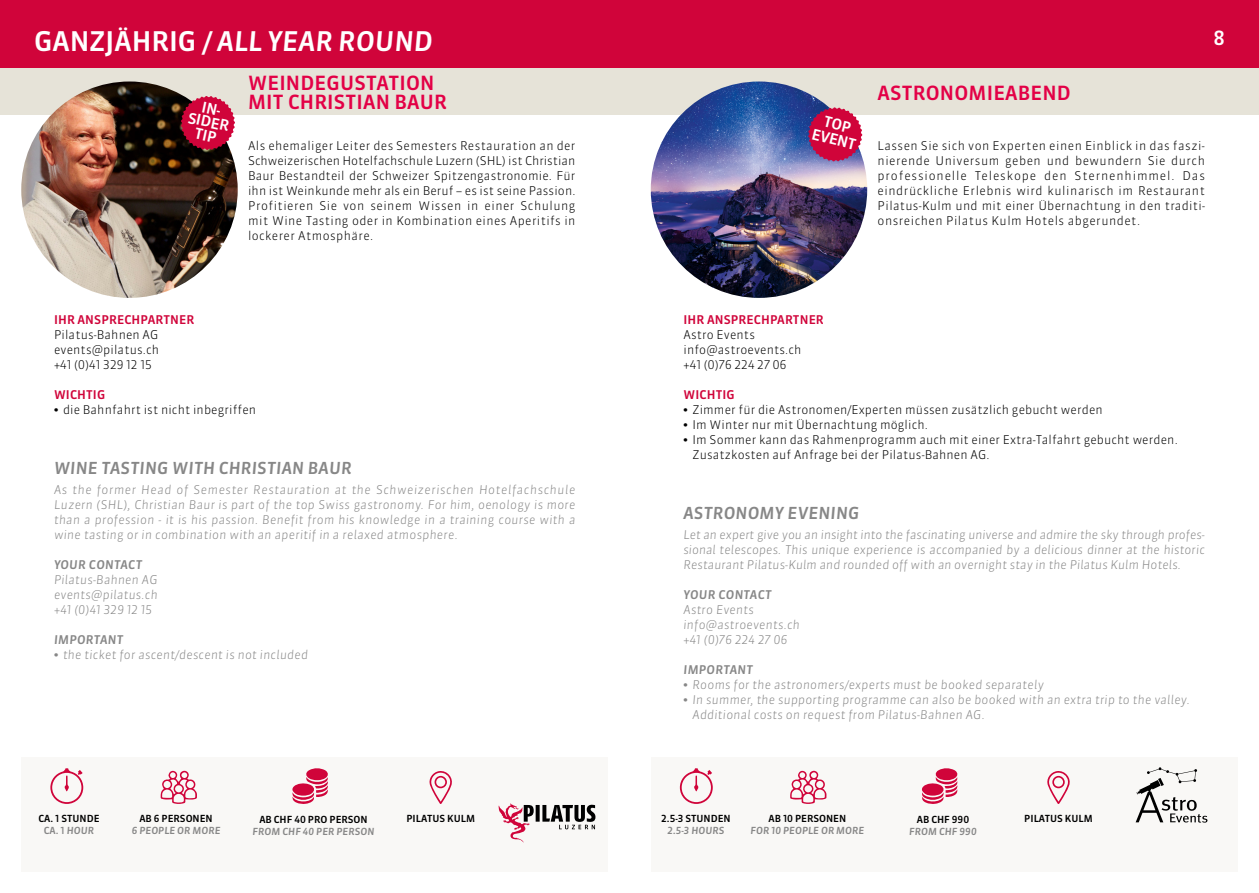
<style>
.page{position:relative;width:1259px;height:893px;background:#fff}
.page>*{position:absolute;margin:0;border:0;box-sizing:border-box;transform-origin:0 0}
.t1{font:italic 500 27px "Sanuk LF";color:#fff}
.t2{font:500 19.5px/19.5px "Sanuk LF";letter-spacing:.01em;color:#e30046}
.t3{font:500 19.5px "Sanuk LF";color:#fff}
.t4{font:italic 500 16.5px "Sanuk LF";letter-spacing:.01em;color:#878787}
.t5{font:500 14.85px/13.5px "Sanuk LF";color:#fff;text-align:center}
.t6{font:300 12px/15px "Sanuk LF";letter-spacing:.01em;color:#000;text-align:justify}
.t7{font:italic 300 12px/15px "Sanuk LF";letter-spacing:.02em;color:#878787;text-align:justify}
.t8{font:500 12px "Sanuk LF";letter-spacing:.01em;color:#d0043a}
.t9{font:italic 500 12px "Sanuk LF";letter-spacing:.02em;color:#878787}
.t10{font:500 9.75px/11.7px "Sanuk LF";color:#000;text-align:center}
.t11{font:italic 500 9.75px "Sanuk LF";color:#878787}
.s1{font-style:normal}
.s2{font-family:"Arial";font-weight:700}
.s3{font-family:"Arial";font-weight:700;font-style:normal}
.s4{color:#878787}
.s5{font-style:italic;color:#878787}
</style>
<div class="page">
<div style="left:0;top:0;width:629px;height:68px;background:#d0043a"></div>
<div style="left:629px;top:0;width:630px;height:68px;background:#d0043a"></div>
<div style="left:629px;top:68px;width:630px;height:47px;background:#e6e3d8"></div>
<div style="left:0;top:68px;width:629px;height:47px;background:#e6e3d8"></div>
<img style="left:21px;top:81px;width:217px;height:217px;border-radius:108px">
<svg style="left:181px;top:96px;width:54px;height:54px;background:#ba2047"></svg>
<div style="left:21px;top:757px;width:587px;height:115px;background:#f9f8f6"></div>
<svg style="left:50px;top:768px;width:33px;height:36px"></svg>
<svg style="left:161px;top:770px;width:36px;height:34px"></svg>
<svg style="left:292px;top:768px;width:36px;height:36px"></svg>
<svg style="left:429px;top:771px;width:23px;height:33px"></svg>
<svg style="left:498px;top:803px;width:97px;height:40px"></svg>
<div style="left:651px;top:757px;width:586px;height:115px;background:#f9f8f6"></div>
<svg style="left:1135px;top:767px;width:72px;height:56px"></svg>
<img style="left:651px;top:81px;width:216px;height:217px;border-radius:108px">
<svg style="left:680px;top:768px;width:33px;height:36px"></svg>
<svg style="left:790px;top:770px;width:36px;height:34px"></svg>
<svg style="left:921px;top:768px;width:37px;height:36px"></svg>
<svg style="left:1047px;top:771px;width:23px;height:33px"></svg>
<svg style="left:808px;top:107px;width:54px;height:55px;background:#b9265b"></svg>
<h1 class="t1" style="left:34px;top:24px;width:400px"><span class="s1">GANZJÄHRIG /</span> ALL YEAR ROUND</h1>
<h2 class="t3" style="left:1213px;top:26px;width:13px">8</h2>
<h2 class="t2" style="left:248px;top:73px;width:200px">WEINDEGUSTATION<br>MIT CHRISTIAN BAUR</h2>
<p class="t6" style="left:248px;top:138px;width:329px">Als ehemaliger Leiter des Semesters Restauration an der Schweizerischen Hotelfachschule Luzern (SHL) ist Christian Baur Bestandteil der Schweizer Spitzengastronomie. Für ihn ist Weinkunde mehr als ein Beruf – es ist seine Passion.<br>Profitieren Sie von seinem Wissen in einer Schulung mit Wine Tasting oder in Kombination eines Aperitifs in lockerer Atmosphäre.</p>
<h2 class="t2" style="left:877px;top:83px;width:195px">ASTRONOMIEABEND</h2>
<p class="t6" style="left:877px;top:138px;width:329px">Lassen Sie sich von Experten einen Einblick in das faszi&shy;nierende Universum geben und bewundern Sie durch professionelle Teleskope den Sternenhimmel. Das eindrückliche Erlebnis wird kulinarisch im Restaurant Pilatus-Kulm und mit einer Übernachtung in den traditi&shy;onsreichen Pilatus Kulm Hotels abgerundet.</p>
<p class="t5" style="left:192px;top:98px;width:43px;rotate:12deg">IN-<br>SIDER<br>TIP</p>
<p class="t5" style="left:817px;top:112px;width:46px;line-height:15px;rotate:14deg">TOP<br>EVENT</p>
<p class="t8" style="left:54px;top:312px;width:142px">IHR ANSPRECHPARTNER</p>
<p class="t6" style="left:54px;top:327px;width:107px">Pilatus-Bahnen AG events@pilatus.ch +41 (0)41 329 12 15</p>
<p class="t8" style="left:54px;top:387px;width:53px">WICHTIG</p>
<p class="t6" style="left:54px;top:402px;width:204px"><span class="s2">•</span> die Bahnfahrt ist nicht inbegriffen</p>
<h3 class="t4" style="left:54px;top:458px;width:299px">WINE TASTING WITH CHRISTIAN BAUR</h3>
<p class="t7" style="left:54px;top:482px;width:523px">As the former Head of Semester Restauration at the Schweizerischen Hotelfachschule Luzern (SHL), Christian Baur is part of the top Swiss gastronomy. For him, oenology is more than a profession - it is his passion. Benefit from his knowledge in a training course with a wine tasting or in combination with an aperitif in a relaxed atmosphere.</p>
<p class="t9" style="left:54px;top:557px;width:90px">YOUR CONTACT</p>
<p class="t7" style="left:54px;top:572px;width:105px">Pilatus-Bahnen AG events@pilatus.ch +41 (0)41 329 12 15</p>
<p class="t9" style="left:54px;top:632px;width:71px">IMPORTANT</p>
<p class="t7" style="left:54px;top:647px;width:255px"><span class="s3">•</span> the ticket for ascent/descent is not included</p>
<p class="t10" style="left:38px;top:813px;width:63px">CA. 1 STUNDE<br><span class="s4">CA. 1</span> <span class="s5">HOUR</span></p>
<p class="t10" style="left:139px;top:813px;width:75px">AB 6 PERSONEN</p>
<p class="t11" style="left:132px;top:824px;width:90px">6 PEOPLE OR MORE</p>
<p class="t10" style="left:259px;top:814px;width:110px">AB CHF 40 PRO PERSON</p>
<p class="t11" style="left:253px;top:825px;width:123px">FROM CHF 40 PER PERSON</p>
<p class="t10" style="left:406px;top:813px;width:70px">PILATUS KULM</p>
<p class="t8" style="left:683px;top:312px;width:142px">IHR ANSPRECHPARTNER</p>
<p class="t6" style="left:683px;top:327px;width:119px;text-align:left">Astro Events info@astroevents.ch +41 (0)76 224 27 06</p>
<p class="t8" style="left:683px;top:387px;width:53px">WICHTIG</p>
<p class="t6" style="left:683px;top:402px;width:421px"><span class="s2">•</span> Zimmer für die Astronomen/Experten müssen zusätzlich gebucht werden</p>
<p class="t6" style="left:683px;top:417px;width:246px"><span class="s2">•</span> Im Winter nur mit Übernachtung möglich.</p>
<p class="t6" style="left:692px;top:432px;width:487px;text-indent:-9px"><span class="s2">•</span> Im Sommer kann das Rahmenprogramm auch mit einer Extra-Talfahrt gebucht werden.<br>Zusatzkosten auf Anfrage bei der Pilatus-Bahnen AG.</p>
<h3 class="t4" style="left:683px;top:503px;width:178px">ASTRONOMY EVENING</h3>
<p class="t7" style="left:683px;top:527px;width:523px">Let an expert give you an insight into the fascinating universe and admire the sky through profes&shy;sional telescopes. This unique experience is accompanied by a delicious dinner at the historic Restaurant Pilatus-Kulm and rounded off with an overnight stay in the Pilatus Kulm Hotels.</p>
<p class="t9" style="left:683px;top:587px;width:90px">YOUR CONTACT</p>
<p class="t7" style="left:683px;top:602px;width:118px;text-align:left">Astro Events info@astroevents.ch +41 (0)76 224 27 06</p>
<p class="t9" style="left:683px;top:662px;width:71px">IMPORTANT</p>
<p class="t7" style="left:683px;top:677px;width:362px"><span class="s3">•</span> Rooms for the astronomers/experts must be booked separately</p>
<p class="t7" style="left:692px;top:692px;width:499px;text-indent:-9px"><span class="s3">•</span> In summer, the supporting programme can also be booked with an extra trip to the valley.<br>Additional costs on request from Pilatus-Bahnen AG.</p>
<p class="t10" style="left:661px;top:813px;width:71px">2.5-3 STUNDEN</p>
<p class="t11" style="left:667px;top:824px;width:58px">2.5-3 HOURS</p>
<p class="t10" style="left:768px;top:813px;width:79px">AB 10 PERSONEN</p>
<p class="t11" style="left:750px;top:824px;width:115px">FOR 10 PEOPLE OR MORE</p>
<p class="t10" style="left:917px;top:814px;width:54px">AB CHF 990</p>
<p class="t11" style="left:909px;top:825px;width:69px">FROM CHF 990</p>
<p class="t10" style="left:1024px;top:813px;width:70px">PILATUS KULM</p>
</div>
